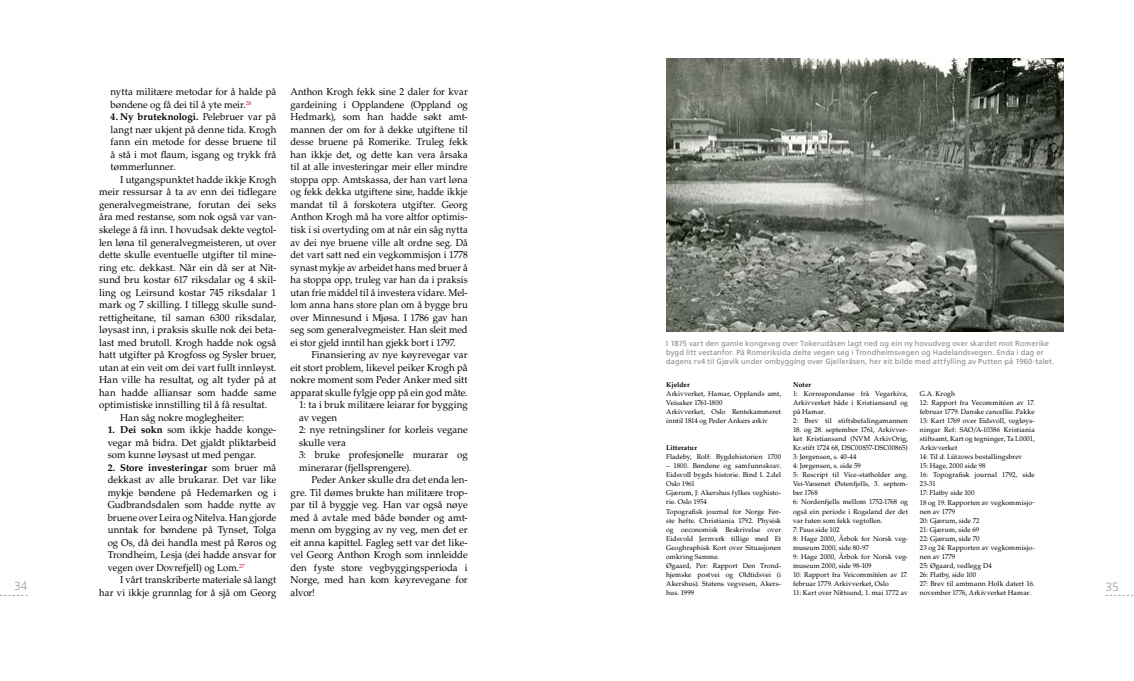
<style>
.page{position:relative;width:1134px;height:681px;background:#fff}
.page>*{position:absolute;margin:0;border:0;box-sizing:border-box;transform-origin:0 0}
.t1{font:300 12px "Frutiger LT Std";color:#9c9e9f}
.t2{font:10px/12.5px "Palatino LT Std";color:#000;text-align:justify}
.t3{font:10px/12.5px "Palatino LT Std";color:#000;text-align:right;scale:.95 1}
.t4{font:10px/12.5px "Palatino LT Std";color:#000;text-align:justify;scale:.96 1}
.t5{font:7.5px/9px "Frutiger LT Std";letter-spacing:.015em;color:#87888a}
.t6{font:7px/9px "Palatino LT Std";letter-spacing:.01em;color:#000}
.t7{font:700 7px "Palatino LT Std";letter-spacing:.015em;color:#000}
.s1{font-weight:700}
</style>
<div class="page">
<img style="left:666px;top:58px;width:397px;height:274px">
<h2 class="t2" style="left:111px;top:86px;width:167px">nytta militære metodar for å halde på bøndene og få dei til å yte meir.<sup>26</sup></h2>
<h2 class="t2" style="left:111px;top:111px;width:167px"><span class="s1">4. Ny bruteknologi.</span> Pelebruer var på langt nær ukjent på denne tida. Krogh fann ein metode for desse bruene til å stå i mot flaum, isgang og trykk frå tømmerlunner.</h2>
<h2 class="t2" style="left:120px;top:173px;width:158px">I utgangspunktet hadde ikkje Krogh</h2>
<h2 class="t2" style="left:99px;top:186px;width:179px">meir ressursar å ta av enn dei tidlegare</h2>
<h2 class="t2" style="left:99px;top:198px;width:179px">generalvegmeistrane, forutan dei seks</h2>
<h2 class="t2" style="left:99px;top:211px;width:179px">åra med restanse, som nok også var van-</h2>
<h2 class="t2" style="left:99px;top:223px;width:179px">skelege å få inn. I hovudsak dekte vegtol-</h2>
<h2 class="t2" style="left:99px;top:236px;width:179px">len løna til generalvegmeisteren, ut over</h2>
<h2 class="t2" style="left:99px;top:248px;width:179px">dette skulle eventuelle utgifter til mine-</h2>
<h2 class="t2" style="left:99px;top:261px;width:179px">ring etc. dekkast. Når ein då ser at Nit-</h2>
<h2 class="t2" style="left:99px;top:273px;width:179px">sund bru kostar 617 riksdalar og 4 skil-</h2>
<h2 class="t2" style="left:99px;top:286px;width:179px">ling og Leirsund kostar 745 riksdalar 1</h2>
<h2 class="t2" style="left:99px;top:298px;width:179px">mark og 7 skilling. I tillegg skulle sund-</h2>
<h2 class="t2" style="left:99px;top:311px;width:179px">rettigheitane, til saman 6300 riksdalar,</h2>
<h2 class="t2" style="left:99px;top:323px;width:179px">løysast inn, i praksis skulle nok dei beta-</h2>
<h2 class="t2" style="left:99px;top:336px;width:179px">last med brutoll. Krogh hadde nok også</h2>
<h2 class="t2" style="left:99px;top:348px;width:179px">hatt utgifter på Krogfoss og Sysler bruer,</h2>
<h2 class="t2" style="left:99px;top:361px;width:179px">utan at ein veit om dei vart fullt innløyst.</h2>
<h2 class="t2" style="left:99px;top:373px;width:179px">Han ville ha resultat, og alt tyder på at</h2>
<h2 class="t2" style="left:99px;top:386px;width:179px">han hadde alliansar som hadde same</h2>
<h2 class="t2" style="left:99px;top:398px;width:169px">optimistiske innstilling til å få resultat.</h2>
<h2 class="t2" style="left:120px;top:411px;width:126px">Han såg nokre moglegheiter:</h2>
<h2 class="t2" style="left:108px;top:423px;width:170px"><span class="s1">1. Dei sokn</span> som ikkje hadde konge&shy;vegar må bidra. Det gjaldt pliktarbeid som kunne løysast ut med pengar.</h2>
<p class="t4" style="left:108px;top:461px;width:177px"><span class="s1">2. Store investeringar</span> som bruer må dekkast av alle brukarar. Det var like mykje bøndene på Hedemarken og i Gudbrandsdalen som hadde nytte av bruene over Leira og Nitelva. Han gjorde unntak for bøndene på Tynset, Tolga og Os, då dei handla mest på Røros og Trondheim, Lesja (dei hadde ansvar for vegen over Dovrefjell) og Lom.<sup>27</sup></p>
<h2 class="t3" style="left:99px;top:573px;width:188px">I vårt transkriberte materiale så langt<br>har vi ikkje grunnlag for å sjå om Georg</h2>
<p class="t3" style="left:291px;top:86px;width:188px;text-align:justify">Anthon Krogh fekk sine 2 daler for kvar gardeining i Opplandene (Oppland og Hedmark), som han hadde søkt amt&shy;mannen der om for å dekke utgiftene til desse bruene på Romerike. Truleg fekk han ikkje det, og dette kan vera årsaka til at alle investeringar meir eller mindre stoppa opp. Amtskassa, der han vart løna og fekk dekka utgiftene sine, hadde ikkje mandat til å forskotera utgifter. Georg Anthon Krogh må ha vore altfor optimis&shy;tisk i si overtyding om at når ein såg nytta av dei nye bruene ville alt ordne seg. Då det vart satt ned ein vegkommisjon i 1778 synast mykje av arbeidet hans med bruer å ha stoppa opp, truleg var han da i praksis utan frie middel til å investera vidare. Mel&shy;lom anna hans store plan om å bygge bru over Minnesund i Mjøsa. I 1786 gav han seg som generalvegmeister. Han sleit med ei stor gjeld inntil han gjekk bort i 1797.</p>
<h2 class="t2" style="left:312px;top:348px;width:158px">Finansiering av nye køyrevegar var</h2>
<h2 class="t2" style="left:291px;top:361px;width:179px">eit stort problem, likevel peiker Krogh på</h2>
<h2 class="t2" style="left:291px;top:373px;width:179px">nokre moment som Peder Anker med sitt</h2>
<h2 class="t2" style="left:291px;top:386px;width:179px">apparat skulle fylgje opp på ein god måte.</h2>
<h2 class="t2" style="left:299px;top:398px;width:170px">1: ta i bruk militære leiarar for bygging</h2>
<h2 class="t2" style="left:299px;top:411px;width:40px">av vegen</h2>
<h2 class="t2" style="left:299px;top:423px;width:170px">2: nye retningsliner for korleis vegane</h2>
<h2 class="t2" style="left:299px;top:436px;width:48px">skulle vera</h2>
<h2 class="t2" style="left:299px;top:448px;width:170px">3: bruke profesjonelle murarar og</h2>
<h2 class="t2" style="left:299px;top:461px;width:114px">minerarar (fjellsprengere).</h2>
<h2 class="t2" style="left:312px;top:473px;width:158px">Peder Anker skulle dra det enda len-</h2>
<h2 class="t2" style="left:291px;top:486px;width:179px">gre. Til dømes brukte han militære trop-</h2>
<h2 class="t2" style="left:291px;top:498px;width:179px">par til å byggje veg. Han var også nøye</h2>
<h2 class="t2" style="left:291px;top:511px;width:179px">med å avtale med både bønder og amt-</h2>
<h2 class="t2" style="left:291px;top:523px;width:179px">menn om bygging av ny veg, men det er</h2>
<h2 class="t2" style="left:291px;top:536px;width:179px">eit anna kapittel. Fagleg sett var det like-</h2>
<h2 class="t2" style="left:291px;top:548px;width:179px">vel Georg Anthon Krogh som innleidde</h2>
<h2 class="t2" style="left:291px;top:561px;width:179px">den fyste store vegbyggingsperioda i</h2>
<h2 class="t2" style="left:291px;top:573px;width:179px">Norge, med han kom køyrevegane for</h2>
<h2 class="t2" style="left:291px;top:586px;width:26px">alvor!</h2>
<p class="t5" style="left:666px;top:339px;width:390px">I 1875 vart den gamle kongeveg over Tokerudåsen lagt ned og ein ny hovudveg over skardet mot Romerike bygd litt vestanfor. På Romeriksida delte vegen seg i Trondheimsvegen og Hadelandsvegen. Enda i dag er dagens rv4 til Gjøvik under ombygging over Gjelleråsen, her eit bilde med attfylling av Putten på 1960-talet.</p>
<p class="t7" style="left:666px;top:381px;width:25px">Kjelder</p>
<p class="t6" style="left:666px;top:389px;width:116px">Arkivverket, Hamar, Opplands amt,<br>Veisaker 1761-1800<br>Arkivverket, Oslo Rentekammeret inntil 1814 og Peder Ankers arkiv</p>
<p class="t7" style="left:666px;top:444px;width:32px">Litteratur</p>
<p class="t6" style="left:666px;top:452px;width:116px">Fladeby, Rolf: Bygdehistorien 1700</p>
<p class="t6" style="left:666px;top:461px;width:116px">– 1800. Bøndene og samfunnskrav.<br>Eidsvoll bygds historie. Bind I. 2.del<br>Oslo 1961<br>Gjærum, J: Akershus fylkes veghisto&shy;rie. Oslo 1954<br>Topografisk journal for Norge Før&shy;ste hefte. Christiania 1792. Physisk og oeconomisk Beskrivelse over<br>Eidsvold Jernverk tillige med Et<br>Geoghraphisk Kort over Situasjonen omkring Samme.<br>Øgaard, Per: Rapport Den Trond&shy;hjemske postvei og Oldtidsvei (i<br>Akershus). Statens vegvesen, Akers&shy;hus. 1999</p>
<p class="t7" style="left:793px;top:381px;width:20px">Noter</p>
<p class="t6" style="left:793px;top:389px;width:116px">1: Korrespondanse frå Vegarkiva,<br>Arkivverket både i Kristiansand og på Hamar.<br>2: Brev til stiftsbefalingamannen</p>
<p class="t6" style="left:793px;top:425px;width:116px">18. og 28. september 1761, Arkivver&shy;ket Kristiansand (NVM ArkivOrig,<br>Kr.stift 1724 68, DSC00857-DSC00865)<br>3: Jørgensen, s. 40-44<br>4: Jørgensen, s. side 59<br>5: Rescript til Vice-statholder ang.<br>Vei-Væsenet Østenfjells, 3. septem&shy;ber 1768<br>6: Nordenfjells mellom 1752-1768 og også ein periode i Rogaland der det var futen som fekk vegtollen.<br>7: Paus side 102<br>8: Hage 2000, Årbok for Norsk veg&shy;museum 2000, side 80-97<br>9: Hage 2000, Årbok for Norsk veg&shy;museum 2000, side 98-109<br>10: Rapport fra Veicommitéen av 17. februar 1779. Arkivverket, Oslo<br>11: Kart over Nittsund, 1. mai 1772 av</p>
<p class="t6" style="left:920px;top:389px;width:116px">G.A. Krogh<br>12: Rapport fra Vecommitéen av 17. februar 1779. Danske cancellie. Pakke<br>13: Kart 1769 over Eidsvoll, vegløys&shy;ningar Ref: SAO/A-10386 Kristiania stiftsamt, Kart og tegninger, Ta L0001,<br>Arkivverket<br>14: Til d. Lützows bestallingsbrev<br>15: Hage, 2000 side 98<br>16: Topografisk journal 1792, side<br>23-31<br>17: Flatby side 100<br>18 og 19: Rapporten av vegkommisjo&shy;nen av 1779<br>20: Gjærum, side 72<br>21: Gjærum, side 69<br>22: Gjærum, side 70<br>23 og 24: Rapporten av vegkommisjo&shy;nen av 1779<br>25: Øgaard, vedlegg D4<br>26: Flatby, side 100<br>27: Brev til amtmann Holk datert 16. november 1776, Arkivverket Hamar.</p>
<h1 class="t1" style="left:14px;top:579px;width:15px">34</h1>
<h1 class="t1" style="left:1106px;top:579px;width:15px">35</h1>
</div>
